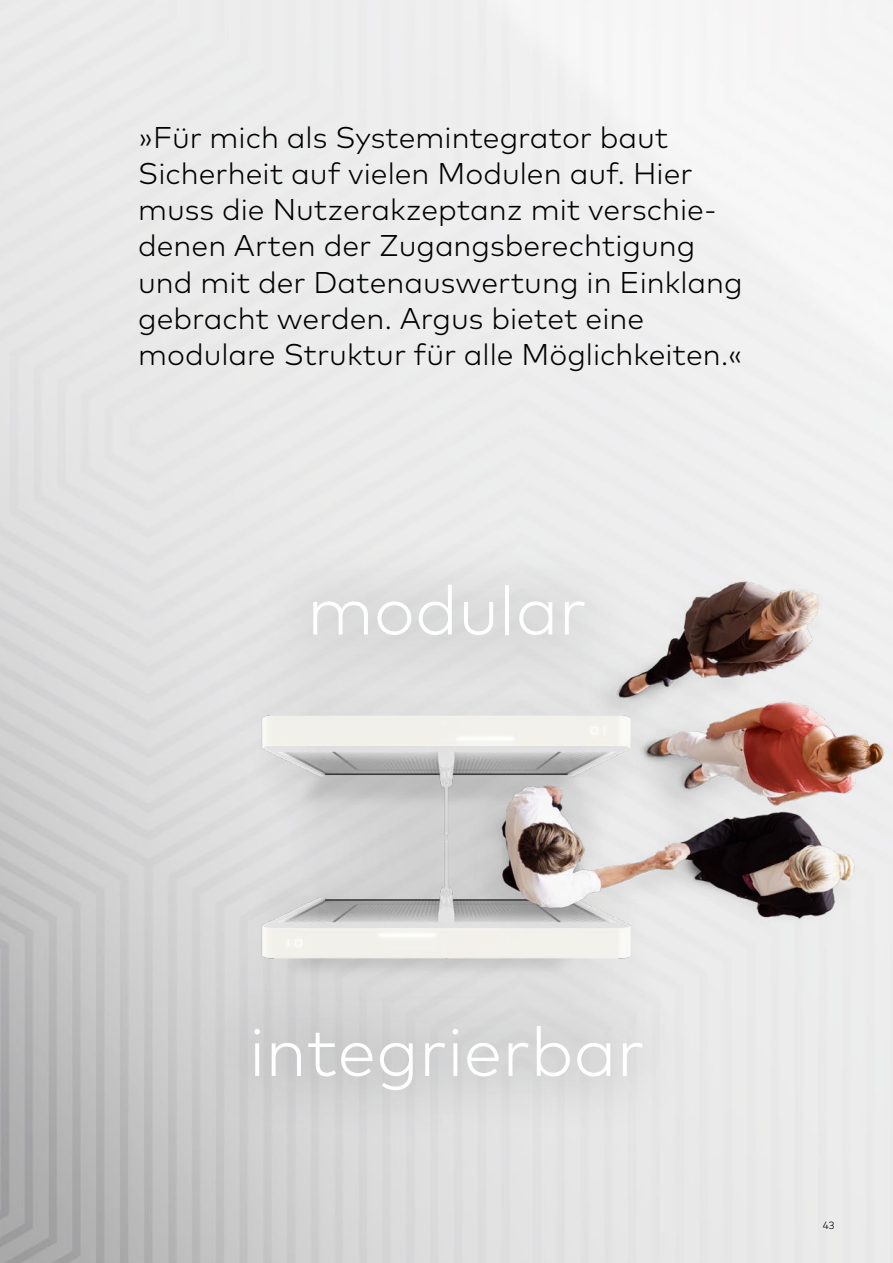
<style>
.page{position:relative;width:893px;height:1263px;background:#fff}
.page>*{position:absolute;margin:0;border:0;box-sizing:border-box;transform-origin:0 0}
.t1{font:300 69.15px "Mark Pro";color:#fff}
.t2{font:300 30px/36px "Mark Pro";color:#000}
.t3{font:300 10.5px "Mark Pro";color:#000}
</style>
<div class="page">
<img style="left:0;top:0;width:1px;height:1263px">
<img style="left:0;top:75px;width:893px;height:1188px">
<div style="left:197px;top:979px;width:493px;height:166px;background:#434748;opacity:.6"></div>
<div style="left:256px;top:536px;width:376px;height:156px;background:#e2e2e2"></div>
<p class="t2" style="left:138px;top:118px;width:606px">»Für mich als Systemintegrator baut Sicherheit auf vielen Modulen auf. Hier muss die Nutzerakzeptanz mit verschie&shy;denen Arten der Zugangsberechtigung und mit der Datenauswertung in Einklang gebracht werden. Argus bietet eine modulare Struktur für alle Möglichkeiten.«</p>
<h1 class="t1" style="left:307px;top:558px;width:281px">modular</h1>
<h1 class="t1" style="left:249px;top:1000px;width:397px">integrierbar</h1>
<p class="t3" style="left:823px;top:1217px;width:13px">43</p>
</div>
